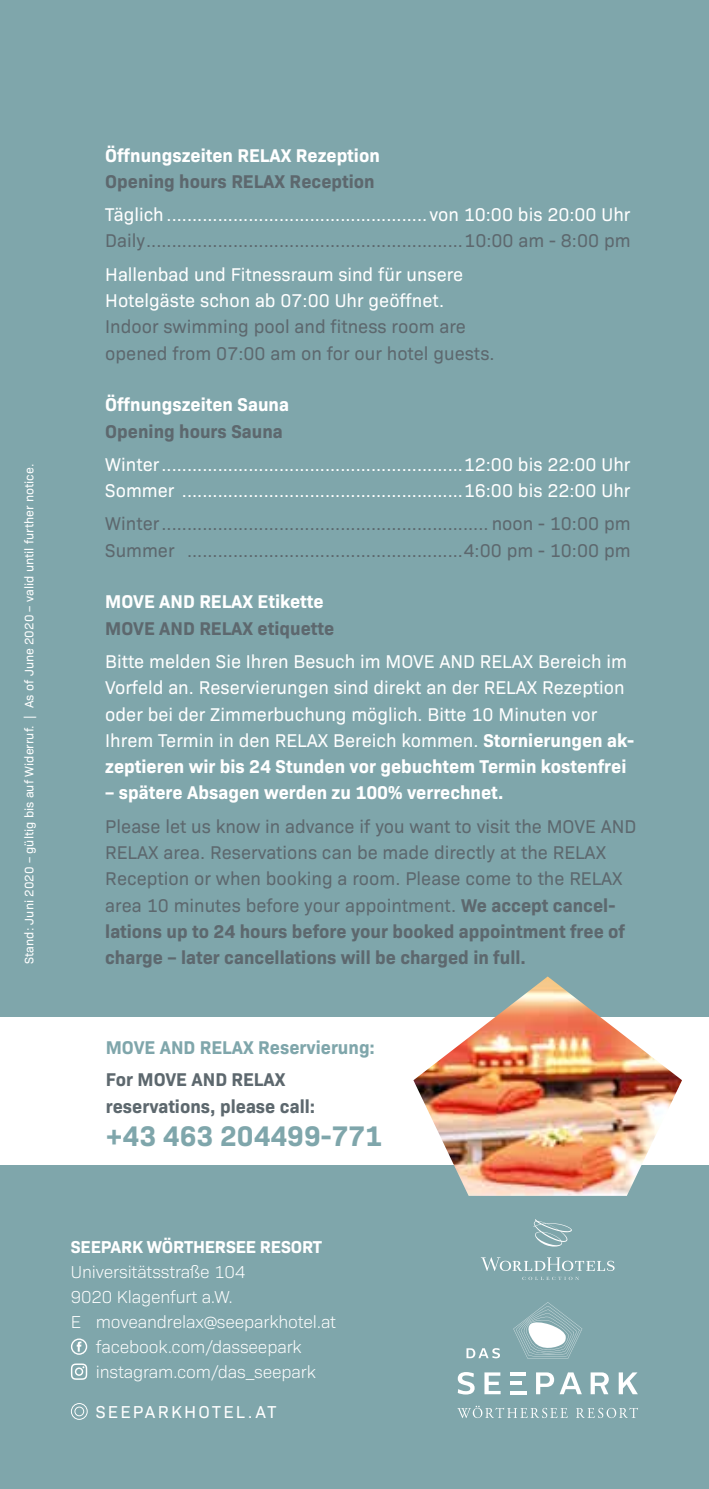
<style>
.page{position:relative;width:709px;height:1489px;background:#fff}
.page>*{position:absolute;margin:0;border:0;box-sizing:border-box;transform-origin:0 0}
.t1{font:700 28.75px "Bio Sans";color:#7fa6ab}
.t2{font:18.75px/26.2px "Bio Sans";color:#5d686e}
.t3{font:18.75px/26.2px "Bio Sans";color:#fff}
.t4{font:700 18.75px "Bio Sans";color:#fff}
.t5{font:700 18.75px/26.2px "Bio Sans";color:#5d686e}
.t6{font:700 18.75px "Bio Sans";color:#7fa6ab}
.t7{font:300 17.5px "Bio Sans";letter-spacing:-.01em;color:#fff}
.t8{font:700 17.5px "Bio Sans";letter-spacing:-.01em;color:#fff}
.t9{font:17.5px "Bio Sans";letter-spacing:.13em;color:#fff}
.t10{font:12.5px "Bio Sans";color:#fff}
.s1{font-weight:700}
</style>
<div class="page">
<div style="left:0;top:0;width:709px;height:1488px;background:#7fa6ab"></div>
<div style="left:0;top:1017px;width:709px;height:147px;background:#fff"></div>
<svg style="left:522px;top:1276px;width:57px;height:3px"></svg>
<svg style="left:533px;top:1219px;width:39px;height:27px"></svg>
<svg style="left:481px;top:1257px;width:133px;height:13px"></svg>
<svg style="left:71px;top:1338px;width:16px;height:16px"></svg>
<svg style="left:71px;top:1363px;width:16px;height:16px"></svg>
<svg style="left:71px;top:1403px;width:17px;height:16px"></svg>
<svg style="left:457px;top:1405px;width:111px;height:12px"></svg>
<svg style="left:576px;top:1407px;width:62px;height:10px"></svg>
<svg style="left:513px;top:1302px;width:69px;height:56px"></svg>
<svg style="left:458px;top:1372px;width:16px;height:22px"></svg>
<svg style="left:484px;top:1372px;width:16px;height:21px"></svg>
<svg style="left:536px;top:1372px;width:46px;height:21px"></svg>
<svg style="left:590px;top:1372px;width:18px;height:21px"></svg>
<svg style="left:618px;top:1372px;width:20px;height:21px"></svg>
<svg style="left:466px;top:1348px;width:34px;height:10px"></svg>
<svg style="left:510px;top:1381px;width:11px;height:3px"></svg>
<hr style="left:510px;top:1372px;width:16px;height:3px;background:#fff">
<hr style="left:510px;top:1390px;width:16px;height:3px;background:#fff">
<img style="left:413px;top:976px;width:269px;height:219px">
<p class="t10" style="left:20px;top:964px;width:501px;rotate:-90deg">Stand: Juni 2020 – gültig bis auf Widerruf. | As of June 2020 – valid until further notice.</p>
<p class="t4" style="left:105px;top:141px;width:276px">Öffnungszeiten RELAX Rezeption</p>
<p class="t5" style="left:105px;top:166px;width:271px">Opening hours RELAX Reception</p>
<p class="t3" style="left:105px;top:200px;width:527px">Täglich ...................................................von 10:00 bis 20:00 Uhr</p>
<p class="t2" style="left:105px;top:226px;width:527px">Daily..............................................................10:00 am - 8:00 pm</p>
<p class="t3" style="left:105px;top:260px;width:359px">Hallenbad und Fitnessraum sind für unsere<br>Hotelgäste schon ab 07:00 Uhr geöffnet.</p>
<p class="t2" style="left:105px;top:312px;width:391px">Indoor swimming pool and fitness room are opened from 07:00 am on for our hotel guests.</p>
<p class="t4" style="left:105px;top:390px;width:185px">Öffnungszeiten Sauna</p>
<p class="t5" style="left:105px;top:416px;width:179px">Opening hours Sauna</p>
<p class="t3" style="left:105px;top:450px;width:527px">Winter...........................................................12:00 bis 22:00 Uhr<br>Sommer .......................................................16:00 bis 22:00 Uhr</p>
<p class="t2" style="left:105px;top:509px;width:527px">Winter................................................................ noon - 10:00 pm<br>Summer ......................................................4:00 pm - 10:00 pm</p>
<p class="t4" style="left:105px;top:587px;width:220px">MOVE AND RELAX Etikette</p>
<p class="t5" style="left:105px;top:613px;width:230px">MOVE AND RELAX etiquette</p>
<p class="t3" style="left:105px;top:647px;width:530px">Bitte melden Sie Ihren Besuch im MOVE AND RELAX Bereich im Vorfeld an. Reservierungen sind direkt an der RELAX Rezeption oder bei der Zimmerbuchung möglich. Bitte 10 Minuten vor Ihrem Termin in den RELAX Bereich kommen. <span class="s1">Stornierungen ak&shy;zeptieren wir bis 24 Stunden vor gebuchtem Termin kostenfrei</span></p>
<p class="t4" style="left:105px;top:778px;width:400px">– spätere Absagen werden zu 100% verrechnet.</p>
<p class="t2" style="left:105px;top:811px;width:532px">Please let us know in advance if you want to visit the MOVE AND RELAX area. Reservations can be made directly at the RELAX Reception or when booking a room. Please come to the RELAX area 10 minutes before your appointment. <span class="s1">We accept cancel&shy;lations up to 24 hours before your booked appointment free of charge – later cancellations will be charged in full.</span></p>
<p class="t6" style="left:106px;top:1033px;width:271px">MOVE AND RELAX Reservierung:</p>
<p class="t5" style="left:106px;top:1064px;width:211px">For MOVE AND RELAX reservations, please call:</p>
<h1 class="t1" style="left:106px;top:1113px;width:278px">+43 463 204499-771</h1>
<p class="t8" style="left:71px;top:1233px;width:253px">SEEPARK WÖRTHERSEE RESORT</p>
<p class="t7" style="left:71px;top:1259px;width:176px">Universitätsstraße 104</p>
<p class="t7" style="left:71px;top:1284px;width:164px">9020 Klagenfurt a.W.</p>
<p class="t7" style="left:71px;top:1309px;width:267px">E moveandrelax@seeparkhotel.at</p>
<p class="t7" style="left:96px;top:1334px;width:207px">facebook.com/dasseepark</p>
<p class="t7" style="left:96px;top:1359px;width:221px">instagram.com/das_seepark</p>
<p class="t9" style="left:96px;top:1398px;width:182px">SEEPARKHOTEL.AT</p>
</div>
